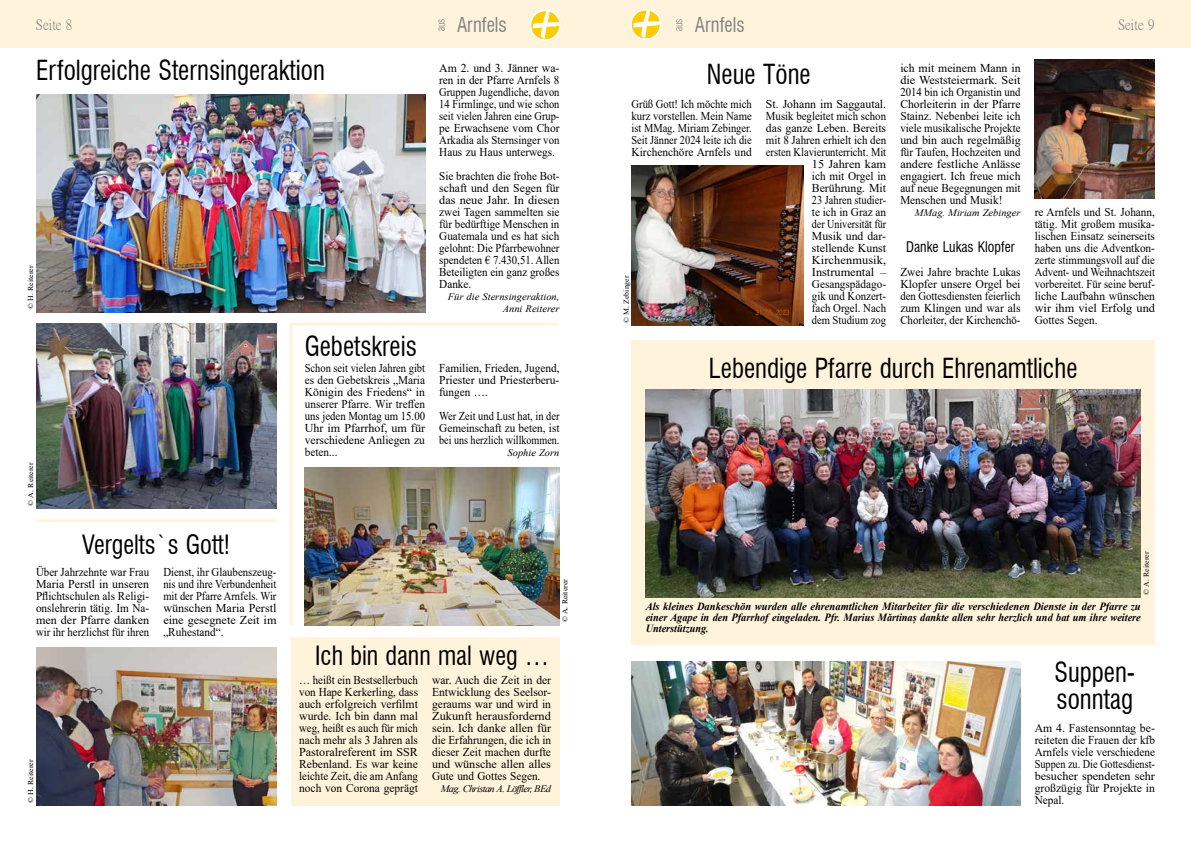
<style>
.page{position:relative;width:1191px;height:842px;background:#fff}
.page>*{position:absolute;margin:0;border:0;box-sizing:border-box;transform-origin:0 0}
.t1{font:condensed 27px/27px "Swiss 721 BT";color:#000;scale:.94 1}
.t2{font:condensed 26px "Swiss 721 BT";color:#000;scale:.93 1}
.t3{font:condensed 20px "Swiss 721 BT";color:#808285;scale:.94 1}
.t4{font:condensed 14.3px "Swiss 721 BT";color:#000;scale:.96 1}
.t5{font:14.3px "P Ming Li U Ext B";color:#808285;scale:.96 1}
.t6{font:12px/12px "Times New Roman";color:#000;text-align:justify}
.t7{font:12px/12px "Times New Roman";color:#000;text-align:justify;scale:.91 1}
.t8{font:12px/12px "Times New Roman";color:#000;text-align:justify;scale:.94 1}
.t9{font:12px/12px "Times New Roman";color:#000;text-align:justify;scale:.87 1}
.t10{font:12px/12px "Times New Roman";color:#000;text-align:justify;scale:.93 1}
.t11{font:12px/12px "Times New Roman";color:#000;text-align:justify;scale:.96 1}
.t12{font:12px/12px "Times New Roman";color:#000;text-align:justify;scale:.9 1}
.t13{font:12px/12px "Times New Roman";color:#000;text-align:justify;scale:.88 1}
.t14{font:12px/12px "Times New Roman";color:#000;text-align:justify;scale:.95 1}
.t15{font:300 condensed 11.1px "Swiss 721 BT";color:#808285;scale:.93 1}
.t16{font:italic 700 11px/11px "Times New Roman";color:#000;text-align:justify;scale:.96 1}
.t17{font:italic 10px/12px "Times New Roman";color:#000;text-align:right;scale:1.04 1}
.t18{font:italic 10px "Times New Roman";letter-spacing:-.06em;color:#000;scale:1.04 1}
.t19{font:7.5px "Times New Roman";color:#000;scale:1.05 1}
</style>
<div class="page">
<div style="left:0;top:0;width:595px;height:48px;background:#fff4db"></div>
<div style="left:596px;top:0;width:595px;height:48px;background:#fff4db"></div>
<svg style="left:529px;top:10px;width:32px;height:31px"></svg>
<svg style="left:531px;top:11px;width:28px;height:28px"></svg>
<div style="left:630px;top:9px;width:31px;height:31px;background:#fff;border-radius:50%"></div>
<svg style="left:631px;top:10px;width:29px;height:29px"></svg>
<div style="left:631px;top:341px;width:524px;height:304px;background:#fff4db"></div>
<div style="left:291px;top:637px;width:268px;height:169px;background:#fff4db"></div>
<img style="left:36px;top:647px;width:240px;height:159px">
<img style="left:36px;top:94px;width:389px;height:218px">
<svg style="left:290px;top:323px;width:270px;height:303px"></svg>
<img style="left:305px;top:467px;width:254px;height:158px">
<img style="left:36px;top:324px;width:240px;height:185px">
<hr style="left:36px;top:519px;width:240px;height:3px;background:#fff4db">
<img style="left:631px;top:165px;width:172px;height:160px">
<img style="left:1034px;top:60px;width:121px;height:138px">
<img style="left:645px;top:389px;width:495px;height:208px">
<img style="left:631px;top:661px;width:389px;height:145px">
<p class="t5" style="left:36px;top:17px;width:40px">Seite 8</p>
<p class="t15" style="left:434px;top:31px;width:15px;rotate:-90deg">aus</p>
<h3 class="t3" style="left:457px;top:13px;width:55px">Arnfels</h3>
<p class="t15" style="left:672px;top:31px;width:15px;rotate:-90deg">aus</p>
<h3 class="t3" style="left:695px;top:13px;width:55px">Arnfels</h3>
<p class="t5" style="left:1118px;top:18px;width:40px">Seite 9</p>
<p class="t6" style="left:439px;top:62px;width:122px">Am 2. und 3. Jänner wa&shy;ren in der Pfarre Arnfels 8<br>Gruppen Jugendliche, davon 14 Firmlinge, und wie schon seit vielen Jahren eine Grup&shy;pe Erwachsene vom Chor Arkadia als Sternsinger von Haus zu Haus unterwegs.</p>
<p class="t10" style="left:439px;top:170px;width:131px">Sie brachten die frohe Bot&shy;schaft und den Segen für das neue Jahr. In diesen zwei Tagen sammelten sie für bedürftige Menschen in Guatemala und es hat sich gelohnt: Die Pfarrbewohner spendeten € 7.430,51. Allen Beteiligten ein ganz großes Danke.</p>
<p class="t17" style="left:448px;top:290px;width:109px">Für die Sternsingeraktion,<br>Anni Reiterer</p>
<h1 class="t1" style="left:36px;top:57px;width:309px">Erfolgreiche Sternsingeraktion</h1>
<h1 class="t1" style="left:707px;top:60px;width:112px">Neue Töne</h1>
<p class="t6" style="left:900px;top:62px;width:122px">ich mit meinem Mann in die Weststeiermark. Seit 2014 bin ich Organistin und Chorleiterin in der Pfarre Stainz. Nebenbei leite ich viele musikalische Projekte und bin auch regelmäßig für Taufen, Hochzeiten und andere festliche Anlässe engagiert. Ich freue mich auf neue Begegnungen mit Menschen und Musik!</p>
<p class="t17" style="left:914px;top:206px;width:103px">MMag. Miriam Zebinger</p>
<p class="t4" style="left:906px;top:238px;width:115px">Danke Lukas Klopfer</p>
<p class="t14" style="left:900px;top:266px;width:128px">Zwei Jahre brachte Lukas Klopfer unsere Orgel bei den Gottesdiensten feierlich zum Klingen und war als Chorleiter, der Kirchenchö-</p>
<p class="t13" style="left:631px;top:98px;width:138px">Grüß Gott! Ich möchte mich kurz vorstellen. Mein Name ist MMag. Miriam Zebinger.<br>Seit Jänner 2024 leite ich die Kirchenchöre Arnfels und</p>
<p class="t6" style="left:766px;top:98px;width:122px;text-align:right">St. Johann im Saggautal.<br>Musik begleitet mich schon das ganze Leben. Bereits mit 8 Jahren erhielt ich den ersten Klavierunterricht. Mit<br>15 Jahren kam<br>ich mit Orgel in<br>Berührung. Mit<br>23 Jahren studier-<br>te ich in Graz an<br>der Universität für<br>Musik und dar-<br>stellende Kunst<br>Kirchenmusik,<br>Instrumental –<br>Gesangspädago-<br>gik und Konzert-<br>fach Orgel. Nach<br>dem Studium zog</p>
<p class="t8" style="left:1034px;top:206px;width:129px">re Arnfels und St. Johann, tätig. Mit großem musika&shy;lischen Einsatz seinerseits haben uns die Adventkon&shy;zerte stimmungsvoll auf die Advent- und Weihnachtszeit vorbereitet. Für seine beruf&shy;liche Laufbahn wünschen wir ihm viel Erfolg und Gottes Segen.</p>
<p class="t19" style="left:25px;top:309px;width:43px;rotate:-90deg">© H. Reiterer</p>
<p class="t19" style="left:621px;top:323px;width:47px;rotate:-90deg">© M. Zebinger</p>
<p class="t19" style="left:25px;top:506px;width:43px;rotate:-90deg">© A. Reiterer</p>
<h2 class="t2" style="left:82px;top:529px;width:161px">Vergelts`s Gott!</h2>
<p class="t7" style="left:36px;top:566px;width:126px">Über Jahrzehnte war Frau Maria Perstl in unseren Pflichtschulen als Religi&shy;onslehrerin tätig. Im Na&shy;men der Pfarre danken wir ihr herzlichst für ihren</p>
<p class="t12" style="left:163px;top:566px;width:127px">Dienst, ihr Glaubenszeug&shy;nis und ihre Verbundenheit mit der Pfarre Arnfels. Wir wünschen Maria Perstl eine gesegnete Zeit im „Ruhestand“.</p>
<p class="t19" style="left:25px;top:803px;width:43px;rotate:-90deg">© H. Reiterer</p>
<h1 class="t1" style="left:305px;top:332px;width:121px">Gebetskreis</h1>
<p class="t9" style="left:305px;top:362px;width:140px">Schon seit vielen Jahren gibt es den Gebetskreis „Maria Königin des Friedens“ in unserer Pfarre. Wir treffen uns jeden Montag um 15.00<br>Uhr im Pfarrhof, um für verschiedene Anliegen zu beten...</p>
<p class="t8" style="left:439px;top:362px;width:129px">Familien, Frieden, Jugend, Priester und Priesterberu&shy;fungen ….</p>
<p class="t9" style="left:439px;top:410px;width:140px">Wer Zeit und Lust hat, in der Gemeinschaft zu beten, ist bei uns herzlich willkommen.</p>
<p class="t17" style="left:507px;top:446px;width:51px">Sophie Zorn</p>
<h2 class="t2" style="left:315px;top:640px;width:253px">Ich bin dann mal weg …</h2>
<p class="t7" style="left:299px;top:674px;width:132px">… heißt ein Bestsellerbuch von Hape Kerkerling, dass auch erfolgreich verfilmt wurde. Ich bin dann mal weg, heißt es auch für mich nach mehr als 3 Jahren als Pastoralreferent im SSR Rebenland. Es war keine leichte Zeit, die am Anfang noch von Corona geprägt</p>
<p class="t11" style="left:432px;top:674px;width:125px">war. Auch die Zeit in der Entwicklung des Seelsor&shy;geraums war und wird in Zukunft herausfordernd sein. Ich danke allen für die Erfahrungen, die ich in dieser Zeit machen durfte und wünsche allen alles Gute und Gottes Segen.</p>
<p class="t18" style="left:441px;top:782px;width:107px">Mag. Christan A. Löffler, BEd</p>
<p class="t19" style="left:560px;top:622px;width:43px;rotate:-90deg">© A. Reiterer</p>
<h1 class="t1" style="left:709px;top:354px;width:394px">Lebendige Pfarre durch Ehrenamtliche</h1>
<p class="t19" style="left:1141px;top:595px;width:43px;rotate:-90deg">© A. Reiterer</p>
<p class="t16" style="left:645px;top:600px;width:517px">Als kleines Dankeschön wurden alle ehrenamtlichen Mitarbeiter für die verschiedenen Dienste in der Pfarre zu einer Agape in den Pfarrhof eingeladen. Pfr. Marius Mărtinaș dankte allen sehr herzlich und bat um ihre weitere Unterstützung.</p>
<h1 class="t1" style="left:1054px;top:659px;width:87px">Suppen&shy;sonntag</h1>
<p class="t6" style="left:1034px;top:722px;width:122px">Am 4. Fastensonntag be&shy;reiteten die Frauen der kfb Arnfels viele verschiedene Suppen zu. Die Gottesdienst&shy;besucher spendeten sehr großzügig für Projekte in Nepal.</p>
</div>
